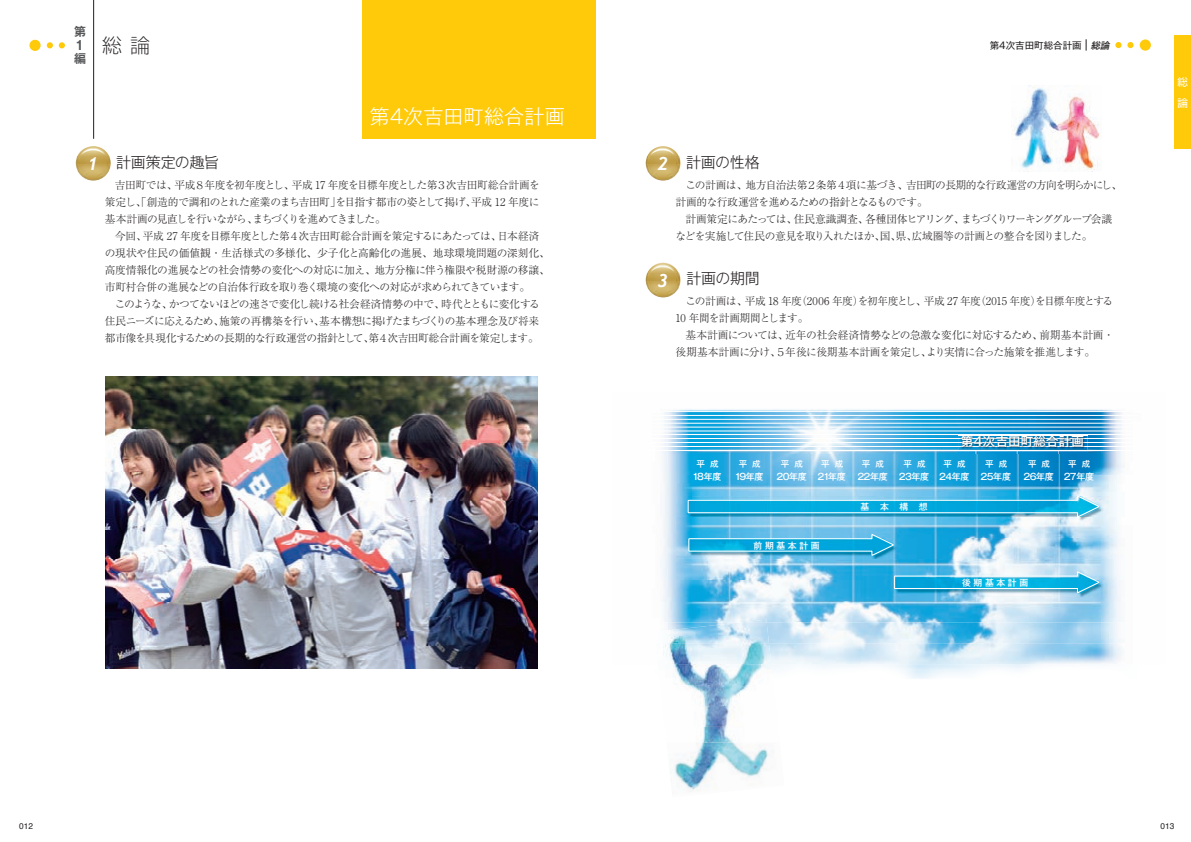
<style>
.page{position:relative;width:1191px;height:842px;background:#fff}
.page>*{position:absolute;margin:0;border:0;box-sizing:border-box;transform-origin:0 0}
.t1{font:300 20px "Gothic MB101 Pr 5";letter-spacing:.01em;color:#fff}
.t2{font:300 expanded 20px "Shin Go Pr 5";color:#231f20}
.t3{font:italic 700 18px "Trebuchet";color:#fff}
.t4{font:300 15px "Gothic MB101 Pr 5";letter-spacing:-.015em;color:#231f20}
.t5{font:700 12.6px "Gothic MB101 Pr 5 De";color:#57585a}
.t6{font:500 12.5px "Gothic MB101 Pr 5";letter-spacing:.01em;color:#fff}
.t7{font:700 12px "Gothic MB101 Pr 5 De";color:#57585a}
.t8{font:300 10.7px/17px "Ryumin Pr 5";letter-spacing:-.045em;color:#231f20}
.t9{font:300 10.7px/17px "Ryumin Pr 5";letter-spacing:-.075em;color:#231f20}
.t10{font:300 10.7px/17px "Ryumin Pr 5";letter-spacing:-.065em;color:#231f20}
.t11{font:10.5px/21px "Shin Go Pr 5";color:#fff}
.t12{font:9.5px "Gothic MB101 Pr 5";color:#231f20}
.t13{font:500 9px "Gothic MB101 Pr 5";letter-spacing:-.04em;color:#fff}
.t14{font:500 8.8px "Gothic MB101 Pr 5";letter-spacing:.3em;color:#fff}
.t15{font:500 8.5px "Gothic MB101 Pr 5";letter-spacing:.6em;color:#fff}
.t16{font:8.3px "Helvetica";color:#231f20}
.s1{font-weight:500;font-style:italic;font-size:9.4px}
</style>
<div class="page">
<div style="left:362px;top:0;width:233px;height:139px;background:#feca0a"></div>
<hr style="left:93px;top:0;width:1px;height:139px;background:#231f20">
<img style="left:76px;top:146px;width:35px;height:35px">
<img style="left:645px;top:146px;width:35px;height:35px">
<img style="left:645px;top:262px;width:35px;height:35px">
<img style="left:661px;top:409px;width:462px;height:270px">
<img style="left:106px;top:376px;width:431px;height:293px">
<svg style="left:687px;top:495px;width:413px;height:23px;background:#3cb5df"></svg>
<svg style="left:688px;top:533px;width:206px;height:23px;background:#39b2dd"></svg>
<svg style="left:893px;top:570px;width:207px;height:23px;background:#56bfe1"></svg>
<img style="left:742px;top:620px;width:24px;height:2px">
<img style="left:661px;top:622px;width:108px;height:21px">
<img style="left:661px;top:643px;width:110px;height:21px">
<img style="left:661px;top:664px;width:112px;height:21px">
<img style="left:687px;top:685px;width:61px;height:21px">
<img style="left:703px;top:706px;width:32px;height:21px">
<img style="left:670px;top:742px;width:104px;height:50px">
<img style="left:702px;top:727px;width:31px;height:15px">
<img style="left:1012px;top:85px;width:88px;height:85px">
<svg style="left:1086px;top:39px;width:1px;height:12px"></svg>
<svg style="left:47px;top:42px;width:6px;height:6px"></svg>
<svg style="left:59px;top:42px;width:6px;height:6px"></svg>
<div style="left:29px;top:40px;width:12px;height:11px;background:#feca0a;border-radius:50%"></div>
<svg style="left:1127px;top:42px;width:6px;height:6px"></svg>
<svg style="left:1115px;top:42px;width:6px;height:6px"></svg>
<div style="left:1139px;top:39px;width:11px;height:12px;background:#feca0a;border-radius:50%"></div>
<hr style="left:650px;top:411px;width:487px;height:1px;background:#fff">
<hr style="left:650px;top:415px;width:487px;height:1px;background:#fff">
<hr style="left:650px;top:419px;width:487px;height:1px;background:#fff">
<hr style="left:650px;top:423px;width:487px;height:1px;background:#fff">
<hr style="left:650px;top:427px;width:487px;height:1px;background:#fff">
<hr style="left:650px;top:431px;width:487px;height:1px;background:#fff">
<hr style="left:650px;top:435px;width:487px;height:1px;background:#fff">
<hr style="left:650px;top:439px;width:487px;height:1px;background:#fff">
<hr style="left:650px;top:442px;width:487px;height:1px;background:#fff">
<hr style="left:650px;top:446px;width:487px;height:1px;background:#fff">
<hr style="left:650px;top:450px;width:487px;height:1px;background:#fff">
<img style="left:959px;top:433px;width:128px;height:20px">
<img style="left:959px;top:435px;width:128px;height:1px">
<img style="left:959px;top:439px;width:128px;height:1px">
<img style="left:959px;top:442px;width:128px;height:1px">
<img style="left:959px;top:446px;width:128px;height:1px">
<img style="left:959px;top:450px;width:128px;height:1px">
<div style="left:1174px;top:36px;width:17px;height:113px;background:#feca0a"></div>
<p class="t7" style="left:74px;top:21px;width:13px">第</p>
<p class="t5" style="left:75px;top:34px;width:11px">1</p>
<p class="t7" style="left:74px;top:48px;width:13px">編</p>
<h1 class="t2" style="left:102px;top:29px;width:49px">総論</h1>
<p class="t12" style="left:989px;top:37px;width:124px">第4次吉田町総合計画 <span class="s1">総論</span></p>
<h1 class="t1" style="left:369px;top:100px;width:197px">第4次吉田町総合計画</h1>
<h3 class="t4" style="left:116px;top:150px;width:105px">計画策定の趣旨</h3>
<h3 class="t4" style="left:686px;top:150px;width:75px">計画の性格</h3>
<p class="t8" style="left:105px;top:175px;width:436px;text-align:justify;text-indent:10px">吉田町では、平成８年度を初年度とし、平成 17 年度を目標年度とした第３次吉田町総合計画を策定し、「創造的で調和のとれた産業のまち吉田町」を目指す都市の姿として掲げ、平成 12 年度に基本計画の見直しを行いながら、まちづくりを進めてきました。</p>
<p class="t8" style="left:105px;top:226px;width:446px;text-indent:10px">今回、平成 27 年度を目標年度とした第４次吉田町総合計画を策定するにあたっては、日本経済の現状や住民の価値観・生活様式の多様化、少子化と高齢化の進展、地球環境問題の深刻化、高度情報化の進展などの社会情勢の変化への対応に加え、地方分権に伴う権限や税財源の移譲、市町村合併の進展などの自治体行政を取り巻く環境の変化への対応が求められてきています。</p>
<p class="t8" style="left:105px;top:294px;width:436px;text-align:justify;text-indent:10px">このような、かつてないほどの速さで変化し続ける社会経済情勢の中で、時代とともに変化する住民ニーズに応えるため、施策の再構築を行い、基本構想に掲げたまちづくりの基本理念及び将来都市像を具現化するための長期的な行政運営の指針として、第４次吉田町総合計画を策定します。</p>
<h2 class="t3" style="left:87px;top:153px;width:12px">1</h2>
<h2 class="t3" style="left:657px;top:153px;width:12px">2</h2>
<p class="t10" style="left:675px;top:175px;width:448px;text-indent:10px">この計画は、地方自治法第２条第４項に基づき、吉田町の長期的な行政運営の方向を明らかにし、計画的な行政運営を進めるための指針となるものです。</p>
<p class="t9" style="left:675px;top:209px;width:438px;text-indent:10px">計画策定にあたっては、住民意識調査、各種団体ヒアリング、まちづくりワーキンググループ会議などを実施して住民の意見を取り入れたほか、国、県、広域圏等の計画との整合を図りました。</p>
<h3 class="t4" style="left:686px;top:266px;width:75px">計画の期間</h3>
<p class="t8" style="left:675px;top:292px;width:439px;text-indent:10px">この計画は、平成 18 年度（2006 年度）を初年度とし、平成 27 年度（2015 年度）を目標年度とする<br>10 年間を計画期間とします。</p>
<p class="t8" style="left:675px;top:326px;width:440px;text-indent:10px">基本計画については、近年の社会経済情勢などの急激な変化に対応するため、前期基本計画・後期基本計画に分け、５年後に後期基本計画を策定し、より実情に合った施策を推進します。</p>
<h2 class="t3" style="left:657px;top:270px;width:12px">3</h2>
<p class="t15" style="left:696px;top:457px;width:24px">平成</p>
<p class="t13" style="left:692px;top:469px;width:31px">18年度</p>
<p class="t6" style="left:961px;top:431px;width:124px">第4次吉田町総合計画</p>
<p class="t15" style="left:738px;top:457px;width:24px">平成</p>
<p class="t13" style="left:734px;top:469px;width:31px">19年度</p>
<p class="t15" style="left:781px;top:457px;width:24px">平成</p>
<p class="t13" style="left:776px;top:469px;width:32px">20年度</p>
<p class="t15" style="left:821px;top:457px;width:24px">平成</p>
<p class="t13" style="left:817px;top:469px;width:30px">21年度</p>
<p class="t15" style="left:862px;top:457px;width:24px">平成</p>
<p class="t13" style="left:857px;top:469px;width:32px">22年度</p>
<p class="t15" style="left:903px;top:457px;width:24px">平成</p>
<p class="t13" style="left:899px;top:469px;width:32px">23年度</p>
<p class="t15" style="left:943px;top:457px;width:24px">平成</p>
<p class="t13" style="left:939px;top:469px;width:32px">24年度</p>
<p class="t15" style="left:985px;top:457px;width:24px">平成</p>
<p class="t13" style="left:980px;top:469px;width:32px">25年度</p>
<p class="t15" style="left:1028px;top:457px;width:24px">平成</p>
<p class="t13" style="left:1023px;top:469px;width:32px">26年度</p>
<p class="t15" style="left:1068px;top:457px;width:24px">平成</p>
<p class="t13" style="left:1063px;top:469px;width:32px">27年度</p>
<p class="t14" style="left:860px;top:500px;width:69px">基本構想</p>
<p class="t14" style="left:753px;top:538px;width:68px">前期基本計画</p>
<p class="t14" style="left:962px;top:575px;width:68px">後期基本計画</p>
<p class="t11" style="left:1177px;top:71px;width:12px">総論</p>
<p class="t16" style="left:19px;top:819px;width:15px">012</p>
<p class="t16" style="left:1160px;top:819px;width:15px">013</p>
</div>
